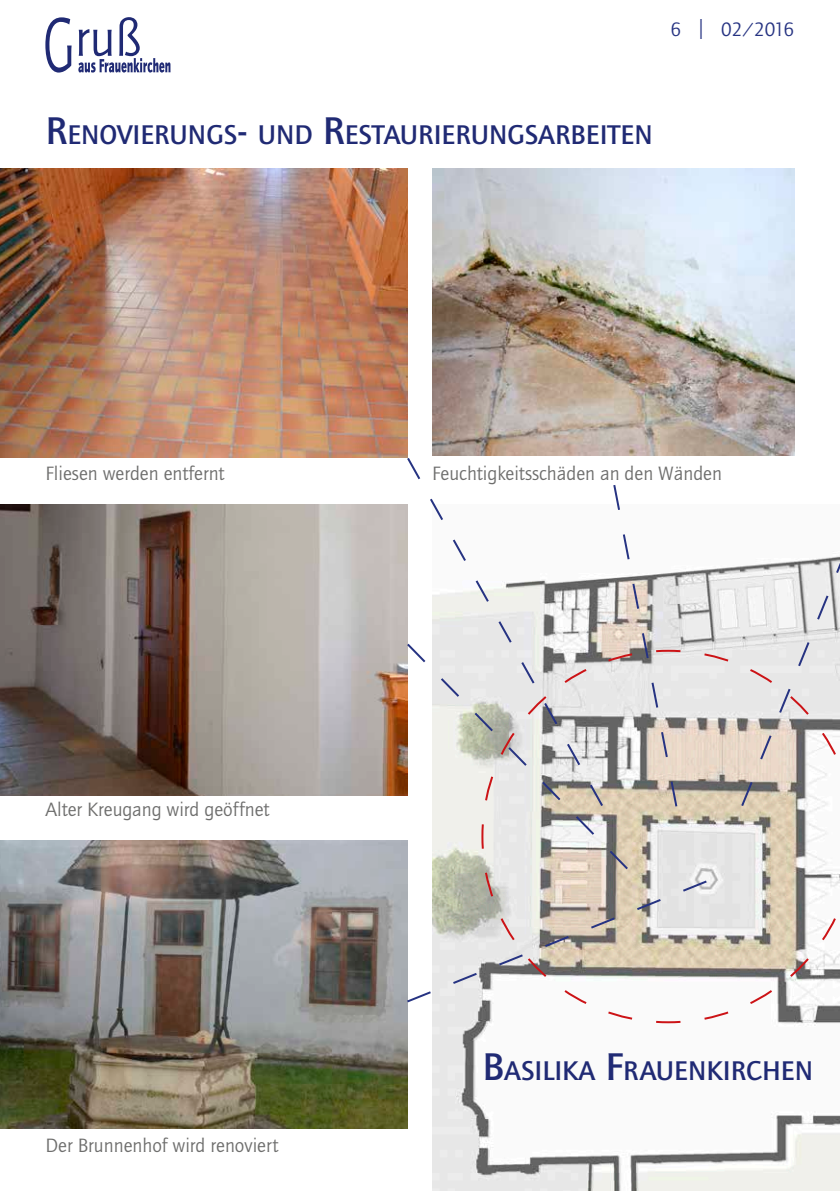
<style>
.page{position:relative;width:840px;height:1191px;background:#fff}
.page>*{position:absolute;margin:0;border:0;box-sizing:border-box;transform-origin:0 0}
.t1{font:28px "Quay Sans Md ITC";color:#202a74}
.t2{font:20px "Quay Sans ITC";color:#6e6e6d}
.t3{font:20px "Quay Sans ITC";letter-spacing:-.03em;color:#263382}
.s1{font-size:40px}
</style>
<div class="page">
<svg style="left:45px;top:17px;width:27px;height:56px"></svg>
<svg style="left:78px;top:17px;width:92px;height:56px"></svg>
<img style="left:0;top:168px;width:408px;height:290px">
<img style="left:432px;top:168px;width:362px;height:287px">
<img style="left:0;top:504px;width:405px;height:291px">
<img style="left:0;top:840px;width:408px;height:288px">
<img style="left:432px;top:571px;width:407px;height:620px">
<svg style="left:480px;top:649px;width:359px;height:375px"></svg>
<svg style="left:405px;top:455px;width:199px;height:186px"></svg>
<svg style="left:690px;top:453px;width:149px;height:355px"></svg>
<svg style="left:404px;top:858px;width:435px;height:165px"></svg>
<svg style="left:405px;top:641px;width:224px;height:230px"></svg>
<svg style="left:481px;top:483px;width:197px;height:331px"></svg>
<p class="t3" style="left:670px;top:19px;width:125px">6 | 02/2016</p>
<h1 class="t1" style="left:45px;top:119px;width:608px"><span class="s1">R</span>ENOVIERUNGS<span class="s1">-</span> UND <span class="s1">R</span>ESTAURIERUNGSARBEITEN</h1>
<p class="t2" style="left:45px;top:462px;width:181px">Fliesen werden entfernt</p>
<p class="t2" style="left:432px;top:462px;width:291px">Feuchtigkeitsschäden an den Wänden</p>
<p class="t2" style="left:45px;top:798px;width:225px">Alter Kreugang wird geöffnet</p>
<p class="t2" style="left:45px;top:1134px;width:234px">Der Brunnenhof wird renoviert</p>
<h1 class="t1" style="left:482px;top:1055px;width:332px"><span class="s1">B</span>ASILIKA <span class="s1">F</span>RAUENKIRCHEN</h1>
</div>
